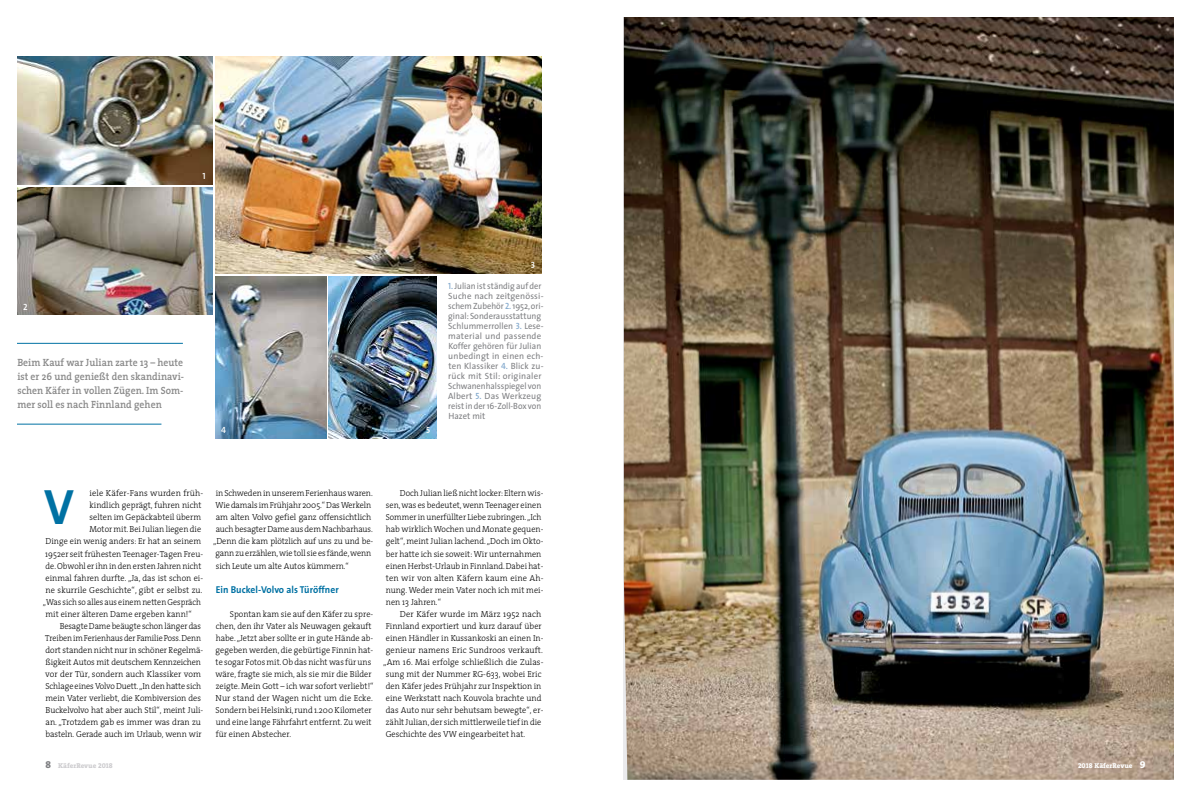
<style>
.page{position:relative;width:1191px;height:794px;background:#fff}
.page>*{position:absolute;margin:0;border:0;box-sizing:border-box;transform-origin:0 0}
.t1{font:50px "The Sans Bold Caps";color:#0071a3;scale:.95 1}
.t2{font:600 10.5px/14px "The Serif";letter-spacing:.005em;color:#878787;text-align:justify;scale:.92 1}
.t3{font:700 10px "The Sans";letter-spacing:.005em;color:#0071a3;scale:.95 1}
.t4{font:9px/10px "The Sans";letter-spacing:.005em;color:#7e7f82;scale:.94 1}
.t5{font:9px "The Sans Semi Bold Caps";color:#fff}
.t6{font:300 8.8px/12px "The Serif";letter-spacing:.005em;color:#000;scale:.95 1}
.t7{font:300 8.8px/12px "The Serif";letter-spacing:.005em;color:#000;scale:.94 1}
.t8{font:300 8.8px "The Serif";letter-spacing:.005em;color:#000}
.t9{font:300 8.8px "The Serif";letter-spacing:.005em;color:#000;scale:.92 1}
.t10{font:300 8.8px "The Serif";letter-spacing:.005em;color:#000;scale:.93 1}
.t11{font:300 8.8px "The Serif";letter-spacing:.005em;color:#000;scale:.96 1}
.t12{font:800 7px "The Serif";color:#cdcccf}
.t13{font:800 7px "The Serif";color:#fff}
.s1{font-family:"The Sans Semi Bold Caps";color:#87accf}
.s2{font-family:"The Serif Extra Bold Caps";font-weight:400;font-size:10px;color:#7e7f82}
.s3{font-family:"The Serif Extra Bold Caps";font-weight:400}
.s4{font-family:"The Serif Extra Bold Caps";font-weight:400;font-size:10px}
</style>
<div class="page">
<hr style="left:17px;top:343px;width:166px;height:1px;background:#0071a3">
<hr style="left:17px;top:424px;width:144px;height:1px;background:#0071a3">
<img style="left:215px;top:276px;width:111px;height:162px">
<img style="left:329px;top:276px;width:108px;height:162px">
<img style="left:17px;top:187px;width:196px;height:128px">
<img style="left:17px;top:57px;width:196px;height:127px">
<img style="left:215px;top:57px;width:326px;height:217px">
<img style="left:624px;top:17px;width:550px;height:763px">
<p class="t5" style="left:202px;top:169px;width:5px">1</p>
<p class="t5" style="left:23px;top:299px;width:6px">2</p>
<p class="t2" style="left:17px;top:355px;width:183px">Beim Kauf war Julian zarte 13 – heute ist er 26 und genießt den skandinavi&shy;schen Käfer in vollen Zügen. Im Som&shy;mer soll es nach Finnland gehen</p>
<p class="t5" style="left:221px;top:422px;width:6px">4</p>
<p class="t5" style="left:426px;top:422px;width:6px">5</p>
<p class="t5" style="left:531px;top:258px;width:6px">3</p>
<p class="t4" style="left:448px;top:281px;width:103px"><span class="s1">1.</span> Julian ist ständig auf der<br>Suche nach zeitgenössi&shy;schem Zubehör <span class="s1">2.</span> 1952, ori&shy;ginal: Sonderausstattung<br>Schlummerrollen <span class="s1">3.</span> Lese&shy;material und passende<br>Koffer gehören für Julian unbedingt in einen ech&shy;ten Klassiker <span class="s1">4.</span> Blick zu&shy;rück mit Stil: originaler<br>Schwanenhalsspiegel von<br>Albert <span class="s1">5.</span> Das Werkzeug reist in der 16-Zoll-Box von<br>Hazet mit</p>
<p class="t8" style="left:90px;top:486px;width:115px">iele Käfer-Fans wurden früh-</p>
<p class="t6" style="left:90px;top:499px;width:119px">kindlich geprägt, fuhren nicht</p>
<p class="t6" style="left:90px;top:511px;width:119px">selten im Gepäckabteil überm</p>
<p class="t7" style="left:89px;top:523px;width:120px">Motor mit. Bei Julian liegen die</p>
<p class="t6" style="left:45px;top:535px;width:165px">Dinge ein wenig anders: Er hat an seinem</p>
<p class="t6" style="left:45px;top:547px;width:168px">1952er seit frühesten Teenager-Tagen Freu-</p>
<p class="t10" style="left:46px;top:558px;width:169px">de. Obwohl er ihn in den ersten Jahren nicht</p>
<p class="t6" style="left:46px;top:571px;width:167px">einmal fahren durfte. „Ja, das ist schon ei-</p>
<p class="t8" style="left:46px;top:582px;width:158px">ne skurrile Geschichte“, gibt er selbst zu.</p>
<p class="t9" style="left:43px;top:594px;width:173px">„Was sich so alles aus einem netten Gespräch</p>
<p class="t6" style="left:46px;top:607px;width:155px">mit einer älteren Dame ergeben kann!“</p>
<p class="t10" style="left:60px;top:618px;width:154px">Besagte Dame beäugte schon länger das</p>
<p class="t9" style="left:45px;top:630px;width:171px">Treiben im Ferienhaus der Familie Poss. Denn</p>
<p class="t6" style="left:46px;top:643px;width:167px">dort standen nicht nur in schöner Regelmä-</p>
<p class="t6" style="left:46px;top:655px;width:165px">ßigkeit Autos mit deutschem Kennzeichen</p>
<p class="t8" style="left:45px;top:667px;width:157px">vor der Tür, sondern auch Klassiker vom</p>
<p class="t6" style="left:45px;top:680px;width:165px">Schlage eines Volvo Duett. „In den hatte sich</p>
<p class="t11" style="left:46px;top:691px;width:163px">mein Vater verliebt, die Kombiversion des</p>
<p class="t6" style="left:45px;top:704px;width:167px">Buckelvolvo hat aber auch Stil“, meint Juli-</p>
<p class="t8" style="left:46px;top:715px;width:157px">an. „Trotzdem gab es immer was dran zu</p>
<p class="t6" style="left:45px;top:728px;width:166px">basteln. Gerade auch im Urlaub, wenn wir</p>
<h1 class="t1" style="left:44px;top:465px;width:33px">V</h1>
<p class="t6" style="left:216px;top:487px;width:167px">in Schweden in unserem Ferienhaus waren.</p>
<p class="t7" style="left:215px;top:499px;width:167px">Wie damals im Frühjahr 2005.“ Das Werkeln</p>
<p class="t8" style="left:216px;top:510px;width:157px">am alten Volvo gefiel ganz offensichtlich</p>
<p class="t6" style="left:216px;top:523px;width:167px">auch besagter Dame aus dem Nachbarhaus.</p>
<p class="t6" style="left:213px;top:535px;width:170px">„Denn die kam plötzlich auf uns zu und be-</p>
<p class="t7" style="left:216px;top:547px;width:167px">gann zu erzählen, wie toll sie es fände, wenn</p>
<p class="t6" style="left:216px;top:559px;width:142px">sich Leute um alte Autos kümmern.“</p>
<p class="t3" style="left:216px;top:581px;width:131px">Ein Buckel-Volvo als Türöffner</p>
<p class="t6" style="left:215px;top:607px;width:168px;text-indent:14px">Spontan kam sie auf den Käfer zu spre&shy;chen, den ihr Vater als Neuwagen gekauft habe. „Jetzt aber sollte er in gute Hände ab&shy;gegeben werden, die gebürtige Finnin hat&shy;te sogar Fotos mit. Ob das nicht was für uns wäre, fragte sie mich, als sie mir die Bilder zeigte. Mein Gott – ich war sofort verliebt!“ Nur stand der Wagen nicht um die Ecke.<br>Sondern bei Helsinki, rund 1.200 Kilometer und eine lange Fährfahrt entfernt. Zu weit für einen Abstecher.</p>
<p class="t7" style="left:386px;top:487px;width:169px;text-indent:14px">Doch Julian ließ nicht locker: Eltern wis&shy;sen, was es bedeutet, wenn Teenager einen Sommer in unerfüllter Liebe zubringen. „Ich hab wirklich Wochen und Monate gequen&shy;gelt“, meint Julian lachend. „Doch im Okto&shy;ber hatte ich sie soweit: Wir unternahmen einen Herbst-Urlaub in Finnland. Dabei hat&shy;ten wir von alten Käfern kaum eine Ah&shy;nung. Weder mein Vater noch ich mit mei&shy;nen 13 Jahren.“</p>
<p class="t8" style="left:400px;top:606px;width:143px">Der Käfer wurde im März 1952 nach</p>
<p class="t6" style="left:386px;top:619px;width:166px">Finnland exportiert und kurz darauf über</p>
<p class="t6" style="left:386px;top:631px;width:167px">einen Händler in Kussankoski an einen In-</p>
<p class="t8" style="left:386px;top:642px;width:158px">genieur namens Eric Sundroos verkauft.</p>
<p class="t8" style="left:383px;top:654px;width:162px">„Am 16. Mai erfolge schließlich die Zulas-</p>
<p class="t6" style="left:386px;top:668px;width:165px">sung mit der Nummer RG-633, wobei Eric</p>
<p class="t6" style="left:386px;top:680px;width:165px">den Käfer jedes Frühjahr zur Inspektion in</p>
<p class="t6" style="left:386px;top:692px;width:165px">eine Werkstatt nach Kouvola brachte und</p>
<p class="t6" style="left:386px;top:704px;width:167px">das Auto nur sehr behutsam bewegte“, er-</p>
<p class="t7" style="left:386px;top:716px;width:167px">zählt Julian, der sich mittlerweile tief in die</p>
<p class="t6" style="left:386px;top:728px;width:148px">Geschichte des VW eingearbeitet hat.</p>
<p class="t12" style="left:45px;top:760px;width:69px"><span class="s2">8</span> KäferRevue <span class="s3">2018</span></p>
<p class="t13" style="left:1078px;top:760px;width:69px"><span class="s3">2018</span> KäferRevue <span class="s4">9</span></p>
</div>
